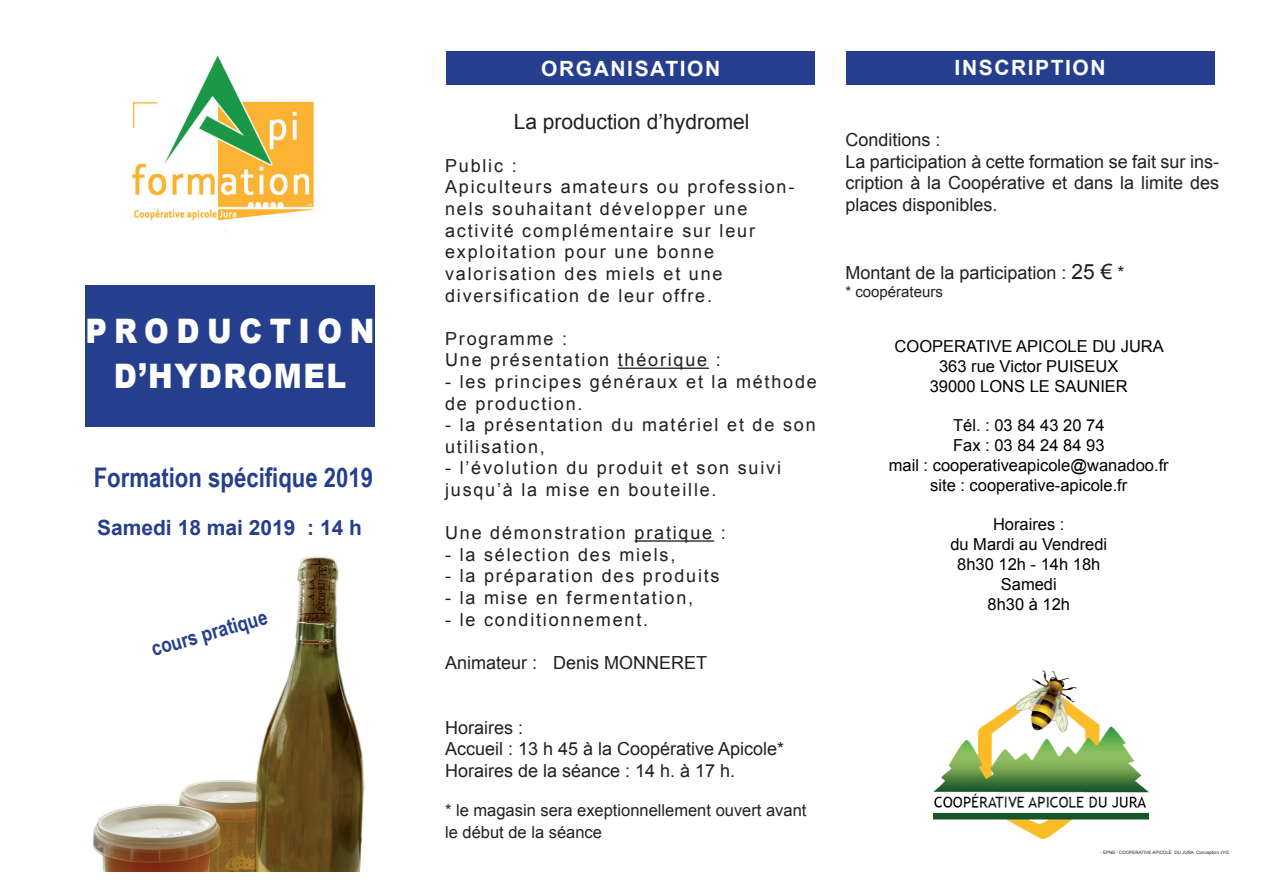
<style>
.page{position:relative;width:1263px;height:893px;background:#fff}
.page>*{position:absolute;margin:0;border:0;box-sizing:border-box;transform-origin:0 0}
.t1{font:900 33.75px/45px "Arial";letter-spacing:.24em;color:#fff;text-align:center;scale:.88 1}
.t2{font:700 27px "Arial Narrow";color:#253f8e}
.t3{font:700 21px "Arial";letter-spacing:.075em;color:#fff}
.t4{font:21px "Arial";color:#231f20}
.t5{font:700 21px "Arial";color:#253f8e}
.t6{font:700 21px "Arial Narrow";color:#253f8e}
.t7{font:18px/21.6px "Arial";letter-spacing:.1em;color:#231f20}
.t8{font:18px/21.6px "Arial";color:#231f20}
.t9{font:16.5px/19.8px "Arial";color:#000;text-align:center}
.t10{font:16.5px/21.6px "Arial";color:#231f20}
.t11{font:15px "Arial";color:#231f20}
.t12{font:4.5px "Arial";color:#231f20}
.s1{font-size:21px}
</style>
<div class="page">
<div style="left:85px;top:285px;width:290px;height:142px;background:#253f8e"></div>
<img style="left:132px;top:55px;width:183px;height:166px">
<img style="left:933px;top:670px;width:215px;height:169px">
<hr style="left:618px;top:368px;width:91px;height:1px;background:#231f20">
<hr style="left:635px;top:540px;width:79px;height:2px;background:#231f20">
<div style="left:446px;top:51px;width:369px;height:34px;background:#253f8e"></div>
<div style="left:846px;top:51px;width:368px;height:33px;background:#253f8e"></div>
<img style="left:92px;top:557px;width:272px;height:315px">
<h1 class="t1" style="left:85px;top:307px;width:330px">PRODUCTION<br>D’HYDROMEL</h1>
<h2 class="t2" style="left:94px;top:457px;width:281px">Formation spécifique 2019</h2>
<p class="t5" style="left:97px;top:514px;width:266px">Samedi 18 mai 2019 : 14 h</p>
<p class="t6" style="left:147px;top:634px;width:121px;rotate:-16deg">cours pratique</p>
<p class="t3" style="left:541px;top:54px;width:181px">ORGANISATION</p>
<p class="t4" style="left:514px;top:108px;width:237px">La production d’hydromel</p>
<p class="t7" style="left:445px;top:155px;width:351px">Public :<br>Apiculteurs amateurs ou profession&shy;nels souhaitant développer une activité complémentaire sur leur exploitation pour une bonne valorisation des miels et une diversification de leur offre.</p>
<p class="t7" style="left:445px;top:328px;width:277px">Programme :<br>Une présentation théorique :</p>
<p class="t7" style="left:445px;top:371px;width:373px">- les principes généraux et la méthode de production.</p>
<p class="t7" style="left:445px;top:414px;width:372px">- la présentation du matériel et de son utilisation,</p>
<p class="t7" style="left:445px;top:457px;width:337px">- l’évolution du produit et son suivi jusqu’à la mise en bouteille.</p>
<p class="t7" style="left:445px;top:522px;width:282px">Une démonstration pratique :</p>
<p class="t7" style="left:445px;top:544px;width:232px">- la sélection des miels,</p>
<p class="t7" style="left:445px;top:565px;width:276px">- la préparation des produits</p>
<p class="t7" style="left:445px;top:587px;width:250px">- la mise en fermentation,</p>
<p class="t7" style="left:445px;top:609px;width:205px">- le conditionnement.</p>
<p class="t8" style="left:445px;top:652px;width:173px">Animateur : Denis monneret</p>
<p class="t8" style="left:445px;top:717px;width:341px">Horaires :<br>Accueil : 13 h 45 à la Coopérative Apicole*<br>Horaires de la séance : 14 h. à 17 h.</p>
<p class="t10" style="left:445px;top:800px;width:363px">* le magasin sera exeptionnellement ouvert avant le début de la séance</p>
<p class="t3" style="left:954px;top:54px;width:153px">INSCRIPTION</p>
<p class="t8" style="left:845px;top:129px;width:375px">Conditions :<br>La participation à cette formation se fait sur ins&shy;cription à la Coopérative et dans la limite des places disponibles.</p>
<p class="t8" style="left:845px;top:262px;width:281px">Montant de la participation : <span class="s1">25 €</span> *</p>
<p class="t11" style="left:845px;top:282px;width:99px">* coopérateurs</p>
<p class="t9" style="left:895px;top:337px;width:271px">COOPERATIVE APICOLE DU JURA<br>363 rue Victor PUISEUX<br>39000 LONS LE SAUNIER</p>
<p class="t9" style="left:889px;top:416px;width:281px">Tél. : 03 84 43 20 74<br>Fax : 03 84 24 84 93<br>mail : cooperativeapicole@wanadoo.fr site : cooperative-apicole.fr</p>
<p class="t9" style="left:950px;top:515px;width:158px">Horaires :<br>du Mardi au Vendredi<br>8h30 12h - 14h 18h<br>Samedi<br>8h30 à 12h</p>
<p class="t12" style="left:1100px;top:849px;width:130px">- EPNS - COOPERATIVE APICOLE DU JURA Conception JYG</p>
</div>
